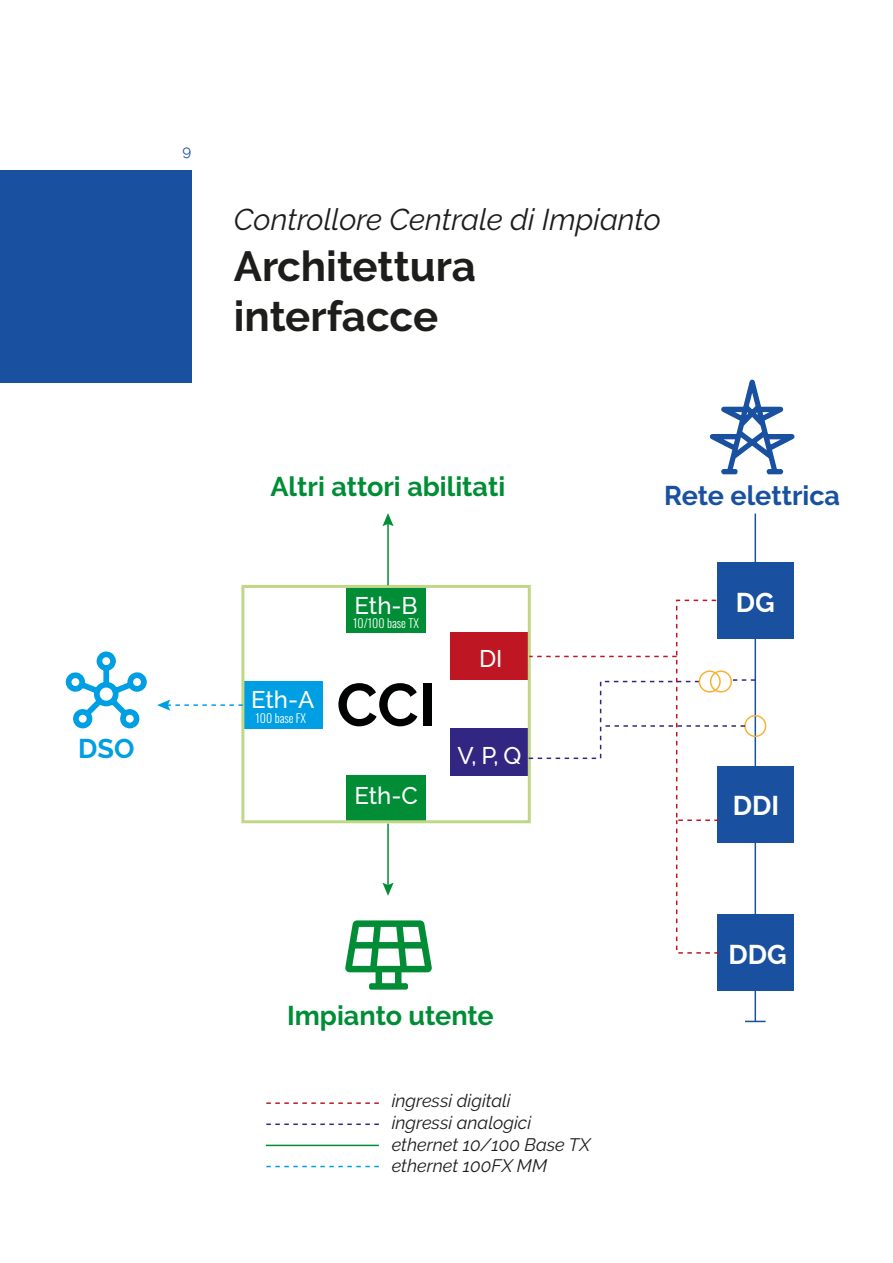
<style>
.page{position:relative;width:893px;height:1263px;background:#fff}
.page>*{position:absolute;margin:0;border:0;box-sizing:border-box;transform-origin:0 0}
.t1{font:700 60px "Raleway";color:#000101}
.t2{font:700 42px/50.4px "Raleway";color:#1d1d1b}
.t3{font:italic 30px "Raleway";color:#1d1d1b}
.t4{font:700 27px "Raleway";color:#008d36}
.t5{font:700 27px "Raleway";color:#1951a0}
.t6{font:700 27px "Raleway";color:#fff}
.t7{font:700 27px "Raleway";color:#009fe3}
.t8{font:500 24px "Raleway";color:#fff}
.t9{font:italic 18px/21.6px "Raleway";color:#1d1d1b}
.t10{font:15px "Raleway";color:#1951a0}
.t11{font:300 12px "Oswald";color:#fff}
</style>
<div class="page">
<hr style="left:755px;top:832px;width:1px;height:102px;background:#1951a0">
<div style="left:717px;top:766px;width:77px;height:77px;background:#1951a0"></div>
<div style="left:717px;top:562px;width:77px;height:77px;background:#1951a0"></div>
<div style="left:346px;top:586px;width:80px;height:47px;background:#008d36"></div>
<div style="left:346px;top:775px;width:80px;height:47px;background:#008d36"></div>
<div style="left:450px;top:729px;width:79px;height:47px;background:#312783"></div>
<div style="left:450px;top:633px;width:79px;height:47px;background:#be1622"></div>
<div style="left:243px;top:681px;width:79px;height:48px;background:#009fe3"></div>
<div style="left:0;top:170px;width:191px;height:213px;background:#1951a0"></div>
<div style="left:241px;top:585px;width:290px;height:238px;border:3px solid #c0d886"></div>
<div style="left:717px;top:914px;width:77px;height:77px;background:#1951a0"></div>
<svg style="left:65px;top:651px;width:82px;height:78px"></svg>
<svg style="left:345px;top:920px;width:87px;height:70px"></svg>
<svg style="left:709px;top:379px;width:86px;height:96px"></svg>
<svg style="left:157px;top:699px;width:86px;height:12px"></svg>
<hr style="left:387px;top:522px;width:2px;height:63px;background:#008d36">
<svg style="left:382px;top:513px;width:12px;height:13px"></svg>
<hr style="left:387px;top:824px;width:2px;height:63px;background:#008d36">
<svg style="left:382px;top:883px;width:12px;height:13px"></svg>
<svg style="left:529px;top:656px;width:147px;height:1px"></svg>
<hr style="left:755px;top:514px;width:1px;height:96px;background:#1951a0">
<hr style="left:755px;top:631px;width:1px;height:153px;background:#1951a0">
<svg style="left:676px;top:819px;width:43px;height:135px"></svg>
<div style="left:744px;top:715px;width:22px;height:22px;border:2px solid #f9b234;border-radius:50%"></div>
<div style="left:710px;top:670px;width:22px;height:23px;border:2px solid #f9b234;border-radius:50%"></div>
<div style="left:699px;top:670px;width:22px;height:23px;border:2px solid #f9b234;border-radius:50%"></div>
<hr style="left:755px;top:974px;width:1px;height:47px;background:#1951a0">
<svg style="left:745px;top:1021px;width:21px;height:1px"></svg>
<svg style="left:266px;top:1102px;width:113px;height:2px"></svg>
<svg style="left:266px;top:1123px;width:113px;height:2px"></svg>
<hr style="left:266px;top:1145px;width:113px;height:1px;background:#008d36">
<svg style="left:266px;top:1166px;width:113px;height:1px"></svg>
<svg style="left:527px;top:679px;width:228px;height:81px"></svg>
<p class="t10" style="left:182px;top:142px;width:10px">9</p>
<h3 class="t3" style="left:234px;top:202px;width:429px">Controllore Centrale di Impianto</h3>
<h2 class="t2" style="left:234px;top:241px;width:244px">Architettura interfacce</h2>
<h3 class="t7" style="left:78px;top:733px;width:58px">DSO</h3>
<h3 class="t4" style="left:270px;top:471px;width:236px">Altri attori abilitati</h3>
<h3 class="t8" style="left:354px;top:591px;width:65px">Eth-B</h3>
<h3 class="t8" style="left:251px;top:685px;width:65px">Eth-A</h3>
<p class="t11" style="left:255px;top:708px;width:52px">100 base FX</p>
<p class="t11" style="left:353px;top:612px;width:67px">10/100 base TX</p>
<h1 class="t1" style="left:337px;top:671px;width:101px">CCI</h1>
<h3 class="t8" style="left:354px;top:782px;width:65px">Eth-C</h3>
<h3 class="t8" style="left:479px;top:644px;width:25px">DI</h3>
<h3 class="t8" style="left:457px;top:742px;width:65px">V, P, Q</h3>
<h3 class="t4" style="left:287px;top:1000px;width:208px">Impianto utente</h3>
<p class="t9" style="left:392px;top:1090px;width:200px">ingressi digitali<br>ingressi analogici ethernet 10/100 Base TX ethernet 100FX MM</p>
<h3 class="t5" style="left:664px;top:480px;width:177px">Rete elettrica</h3>
<h3 class="t6" style="left:736px;top:587px;width:40px">DG</h3>
<h3 class="t6" style="left:733px;top:790px;width:48px">DDI</h3>
<h3 class="t6" style="left:728px;top:939px;width:60px">DDG</h3>
</div>
